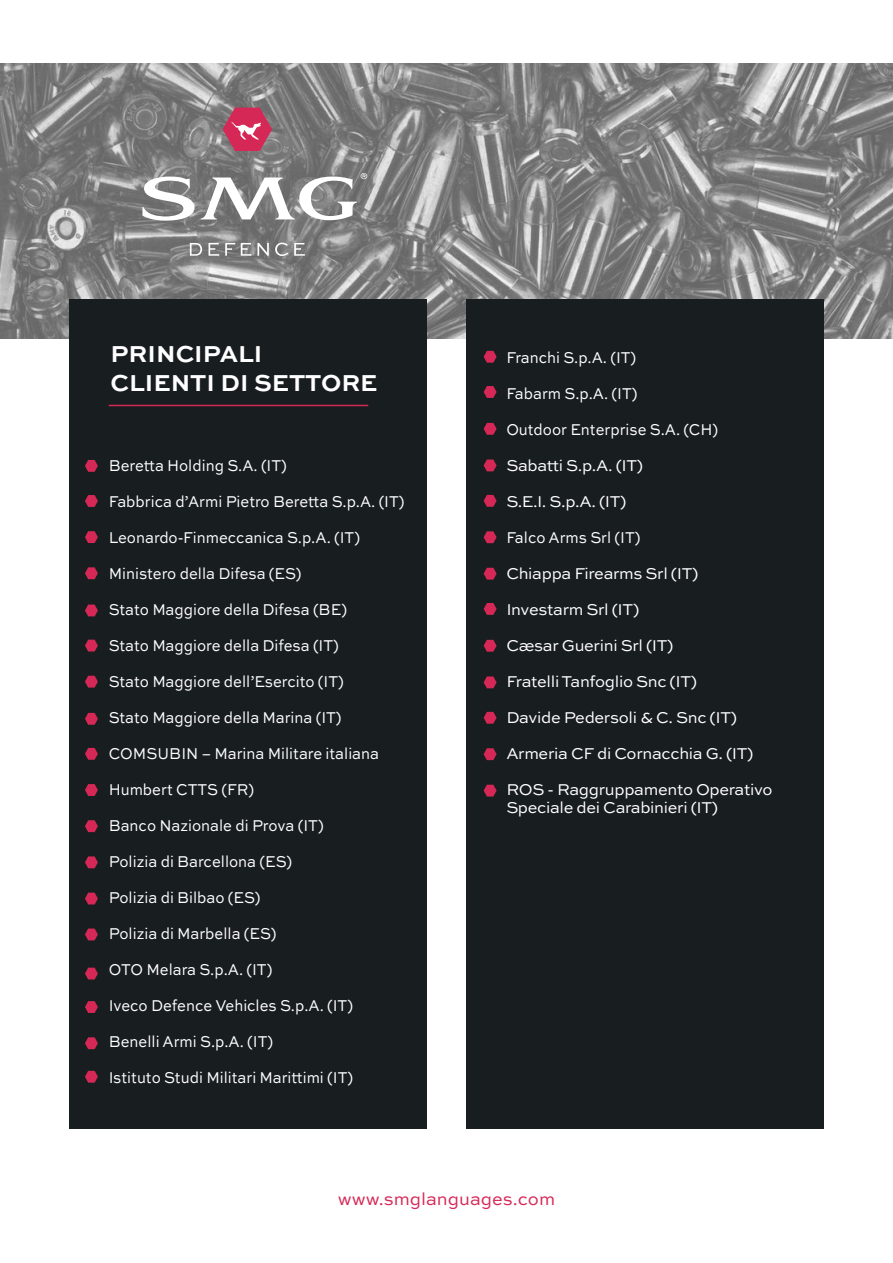
<style>
.page{position:relative;width:893px;height:1263px;background:#fff}
.page>*{position:absolute;margin:0;border:0;box-sizing:border-box;transform-origin:0 0}
.t1{font:700 24.3px "Sweet Sans Pro";color:#fff}
.t2{font:18px "Sweet Sans Pro";color:#d62856}
.t3{font:16.5px "Sweet Sans Pro";color:#fff;scale:.9 1}
.t4{font:16.5px/18px "Sweet Sans Pro";letter-spacing:-.02em;color:#fff}
.t5{font:16.5px "Sweet Sans Pro";color:#fff}
</style>
<div class="page">
<img style="left:0;top:64px;width:893px;height:275px">
<div style="left:467px;top:300px;width:357px;height:829px;background:#181d20"></div>
<div style="left:69px;top:300px;width:357px;height:829px;background:#181d20"></div>
<hr style="left:109px;top:405px;width:259px;height:1px;background:#d62856">
<svg style="left:142px;top:177px;width:52px;height:44px"></svg>
<svg style="left:201px;top:173px;width:166px;height:48px"></svg>
<svg style="left:223px;top:108px;width:49px;height:43px;background:#c44d6d"></svg>
<svg style="left:190px;top:243px;width:12px;height:13px"></svg>
<svg style="left:209px;top:243px;width:10px;height:13px"></svg>
<svg style="left:225px;top:243px;width:10px;height:13px"></svg>
<svg style="left:241px;top:243px;width:10px;height:13px"></svg>
<svg style="left:257px;top:243px;width:12px;height:13px"></svg>
<svg style="left:275px;top:243px;width:13px;height:13px"></svg>
<svg style="left:294px;top:243px;width:11px;height:13px"></svg>
<svg style="left:85px;top:460px;width:13px;height:12px"></svg>
<svg style="left:85px;top:495px;width:13px;height:12px"></svg>
<svg style="left:85px;top:531px;width:13px;height:12px"></svg>
<svg style="left:85px;top:567px;width:13px;height:12px"></svg>
<svg style="left:85px;top:604px;width:13px;height:12px"></svg>
<svg style="left:85px;top:640px;width:13px;height:11px"></svg>
<svg style="left:85px;top:676px;width:13px;height:11px"></svg>
<svg style="left:85px;top:713px;width:13px;height:12px"></svg>
<svg style="left:85px;top:748px;width:13px;height:12px"></svg>
<svg style="left:85px;top:784px;width:13px;height:12px"></svg>
<svg style="left:85px;top:820px;width:13px;height:12px"></svg>
<svg style="left:85px;top:856px;width:13px;height:12px"></svg>
<svg style="left:85px;top:893px;width:13px;height:11px"></svg>
<svg style="left:85px;top:928px;width:13px;height:12px"></svg>
<svg style="left:85px;top:968px;width:13px;height:11px"></svg>
<svg style="left:85px;top:1001px;width:13px;height:12px"></svg>
<svg style="left:85px;top:1037px;width:13px;height:12px"></svg>
<svg style="left:85px;top:1071px;width:13px;height:12px"></svg>
<svg style="left:484px;top:351px;width:13px;height:12px"></svg>
<svg style="left:484px;top:386px;width:13px;height:12px"></svg>
<svg style="left:484px;top:423px;width:13px;height:12px"></svg>
<svg style="left:484px;top:459px;width:13px;height:12px"></svg>
<svg style="left:484px;top:495px;width:13px;height:12px"></svg>
<svg style="left:484px;top:531px;width:13px;height:12px"></svg>
<svg style="left:484px;top:568px;width:13px;height:12px"></svg>
<svg style="left:484px;top:603px;width:13px;height:12px"></svg>
<svg style="left:484px;top:640px;width:13px;height:12px"></svg>
<svg style="left:484px;top:676px;width:13px;height:12px"></svg>
<svg style="left:484px;top:712px;width:13px;height:12px"></svg>
<svg style="left:484px;top:748px;width:13px;height:12px"></svg>
<svg style="left:484px;top:785px;width:13px;height:11px"></svg>
<p class="t1" style="left:111px;top:336px;width:153px">PRINCIPALI</p>
<p class="t1" style="left:111px;top:365px;width:269px">CLIENTI DI SETTORE</p>
<p class="t3" style="left:109px;top:453px;width:199px">Beretta Holding S.A. (IT)</p>
<p class="t3" style="left:109px;top:489px;width:330px">Fabbrica d’Armi Pietro Beretta S.p.A. (IT)</p>
<p class="t3" style="left:109px;top:525px;width:281px">Leonardo-Finmeccanica S.p.A. (IT)</p>
<p class="t3" style="left:109px;top:561px;width:216px">Ministero della Difesa (ES)</p>
<p class="t3" style="left:109px;top:597px;width:266px">Stato Maggiore della Difesa (BE)</p>
<p class="t3" style="left:109px;top:633px;width:257px">Stato Maggiore della Difesa (IT)</p>
<p class="t3" style="left:109px;top:669px;width:263px">Stato Maggiore dell’Esercito (IT)</p>
<p class="t3" style="left:109px;top:705px;width:260px">Stato Maggiore della Marina (IT)</p>
<p class="t3" style="left:109px;top:741px;width:302px">COMSUBIN – Marina Militare italiana</p>
<p class="t3" style="left:109px;top:777px;width:163px">Humbert CTTS (FR)</p>
<p class="t3" style="left:109px;top:813px;width:240px">Banco Nazionale di Prova (IT)</p>
<p class="t3" style="left:109px;top:849px;width:205px">Polizia di Barcellona (ES)</p>
<p class="t3" style="left:109px;top:885px;width:170px">Polizia di Bilbao (ES)</p>
<p class="t3" style="left:109px;top:921px;width:188px">Polizia di Marbella (ES)</p>
<p class="t3" style="left:109px;top:957px;width:183px">OTO Melara S.p.A. (IT)</p>
<p class="t3" style="left:109px;top:993px;width:273px">Iveco Defence Vehicles S.p.A. (IT)</p>
<p class="t3" style="left:109px;top:1029px;width:184px">Benelli Armi S.p.A. (IT)</p>
<p class="t3" style="left:109px;top:1065px;width:273px">Istituto Studi Militari Marittimi (IT)</p>
<p class="t3" style="left:506px;top:345px;width:146px">Franchi S.p.A. (IT)</p>
<p class="t3" style="left:506px;top:381px;width:147px">Fabarm S.p.A. (IT)</p>
<p class="t3" style="left:506px;top:417px;width:237px">Outdoor Enterprise S.A. (CH)</p>
<p class="t5" style="left:506px;top:453px;width:138px">Sabatti S.p.A. (IT)</p>
<p class="t5" style="left:506px;top:489px;width:122px">S.E.I. S.p.A. (IT)</p>
<p class="t3" style="left:506px;top:525px;width:151px">Falco Arms Srl (IT)</p>
<p class="t4" style="left:506px;top:564px;width:194px">Chiappa Firearms Srl (IT)</p>
<p class="t4" style="left:506px;top:600px;width:134px">Investarm Srl (IT)</p>
<p class="t4" style="left:506px;top:636px;width:169px">Cæsar Guerini Srl (IT)</p>
<p class="t4" style="left:506px;top:672px;width:192px">Fratelli Tanfoglio Snc (IT)</p>
<p class="t4" style="left:506px;top:708px;width:232px">Davide Pedersoli &amp; C. Snc (IT)</p>
<p class="t4" style="left:506px;top:744px;width:249px">Armeria CF di Cornacchia G. (IT)</p>
<p class="t4" style="left:506px;top:780px;width:268px">ROS - Raggruppamento Operativo<br>Speciale dei Carabinieri (IT)</p>
<p class="t2" style="left:338px;top:1185px;width:219px">www.smglanguages.com</p>
</div>
